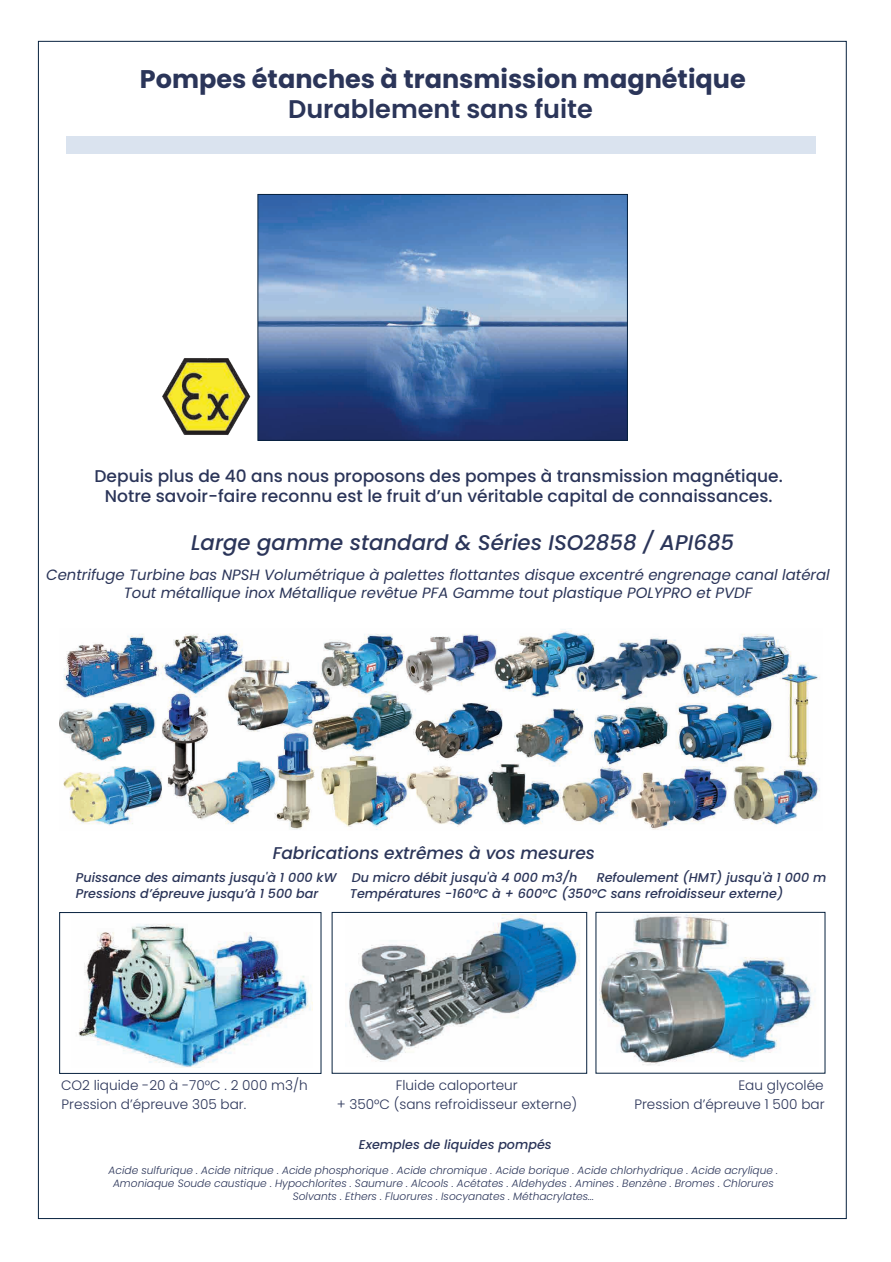
<style>
.page{position:relative;width:891px;height:1262px;background:#fff}
.page>*{position:absolute;margin:0;border:0;box-sizing:border-box;transform-origin:0 0}
.t1{font:700 25.5px "Poppins";color:#2b3559}
.t2{font:600 25.5px "Poppins";color:#2b3559}
.t3{font:italic 500 21.3px "Poppins";color:#2b3559}
.t4{font:500 16.95px/20.4px "Poppins";color:#2b3559;text-align:center}
.t5{font:italic 500 16.95px "Poppins";color:#2b3559}
.t6{font:italic 14.85px/17.9px "Poppins";color:#2b3559;text-align:center}
.t7{font:300 13.65px "Poppins";color:#2b3559}
.t8{font:italic 500 12.75px "Poppins";color:#2b3559}
.t9{font:italic 300 10.65px/12.8px "Poppins";color:#2b3559;text-align:center}
</style>
<div class="page">
<img style="left:259px;top:196px;width:366px;height:243px">
<div style="left:257px;top:194px;width:370px;height:247px;border:1px solid #07213e"></div>
<div style="left:59px;top:912px;width:262px;height:162px;border:1px solid #07213e"></div>
<div style="left:331px;top:912px;width:256px;height:162px;border:1px solid #07213e"></div>
<img style="left:59px;top:629px;width:761px;height:201px">
<img style="left:162px;top:358px;width:89px;height:77px">
<img style="left:349px;top:914px;width:231px;height:148px">
<img style="left:599px;top:914px;width:217px;height:152px">
<img style="left:78px;top:924px;width:235px;height:144px">
<div style="left:66px;top:136px;width:748px;height:17px;background:#dae3ef"></div>
<h1 class="t1" style="left:140px;top:65px;width:607px">Pompes étanches à transmission magnétique</h1>
<h1 class="t2" style="left:288px;top:95px;width:306px">Durablement sans fuite</h1>
<h3 class="t4" style="left:94px;top:466px;width:689px">Depuis plus de 40 ans nous proposons des pompes à transmission magnétique.<br>Notre savoir-faire reconnu est le fruit d’un véritable capital de connaissances.</h3>
<h2 class="t3" style="left:191px;top:530px;width:544px">Large gamme standard &amp; Séries ISO2858 / API685</h2>
<h3 class="t6" style="left:46px;top:566px;width:784px">Centrifuge Turbine bas NPSH Volumétrique à palettes flottantes disque excentré engrenage canal latéral<br>Tout métallique inox Métallique revêtue PFA Gamme tout plastique POLYPRO et PVDF</h3>
<h3 class="t5" style="left:272px;top:843px;width:324px">Fabrications extrêmes à vos mesures</h3>
<p class="t8" style="left:76px;top:870px;width:503px">Puissance des aimants jusqu'à 1 000 kW Du micro débit jusqu'à 4 000 m3/h</p>
<p class="t8" style="left:596px;top:870px;width:231px">Refoulement (HMT) jusqu'à 1 000 m</p>
<p class="t8" style="left:76px;top:886px;width:244px">Pressions d’épreuve jusqu’à 1 500 bar</p>
<p class="t8" style="left:350px;top:886px;width:435px">Températures -160°C à + 600°C (350°C sans refroidisseur externe)</p>
<p class="t7" style="left:61px;top:1077px;width:248px">CO2 liquide -20 à -70°C . 2 000 m3/h</p>
<p class="t7" style="left:62px;top:1096px;width:186px">Pression d’épreuve 305 bar.</p>
<p class="t7" style="left:395px;top:1077px;width:123px">Fluide caloporteur</p>
<p class="t7" style="left:336px;top:1096px;width:242px">+ 350°C (sans refroidisseur externe)</p>
<p class="t7" style="left:738px;top:1077px;width:87px">Eau glycolée</p>
<p class="t7" style="left:634px;top:1096px;width:192px">Pression d’épreuve 1 500 bar</p>
<p class="t8" style="left:359px;top:1137px;width:194px">Exemples de liquides pompés</p>
<p class="t9" style="left:108px;top:1164px;width:671px">Acide sulfurique . Acide nitrique . Acide phosphorique . Acide chromique . Acide borique . Acide chlorhydrique . Acide acrylique .<br>Amoniaque Soude caustique . Hypochlorites . Saumure . Alcools . Acétates . Aldehydes . Amines . Benzène . Bromes . Chlorures<br>Solvants . Ethers . Fluorures . Isocyanates . Méthacrylates...</p>
</div>
